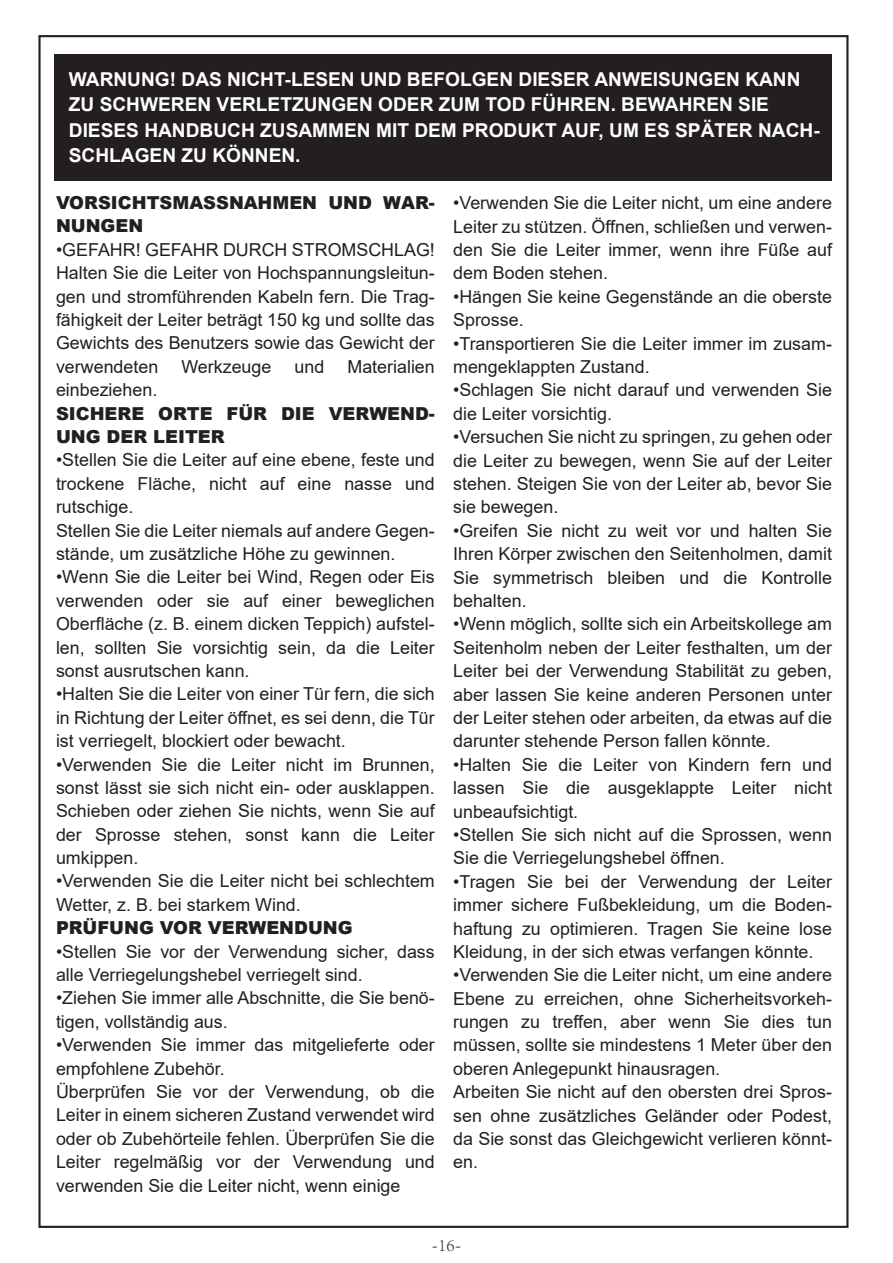
<style>
.page{position:relative;width:893px;height:1263px;background:#fff}
.page>*{position:absolute;margin:0;border:0;box-sizing:border-box;transform-origin:0 0}
.t1{font:700 19.2px/25.5px "Arial";color:#fff}
.t2{font:300 18px "Adobe Song Std";color:#231f20}
.t3{font:17.85px/23.4px "Arial";color:#231f20;text-align:justify}
.t4{font:900 17.85px/23.4px "Arial";color:#231f20}
</style>
<div class="page">
<div style="left:55px;top:54px;width:777px;height:126px;background:#231f20"></div>
<p class="t1" style="left:69px;top:66px;width:752px">WARNUNG! DAS NICHT-LESEN UND BEFOLGEN DIESER ANWEISUNGEN KANN ZU SCHWEREN VERLETZUNGEN ODER ZUM TOD FÜHREN. BEWAHREN SIE DIESES HANDBUCH ZUSAMMEN MIT DEM PRODUKT AUF, UM ES SPÄTER NACH-SCHLAGEN ZU KÖNNEN.</p>
<p class="t4" style="left:56px;top:190px;width:380px">VORSICHTSMASSNAHMEN UND WAR-<br>NUNGEN</p>
<p class="t3" style="left:56px;top:238px;width:380px">•GEFAHR! GEFAHR DURCH STROMSCHLAG!<br>Halten Sie die Leiter von Hochspannungsleitun&shy;gen und stromführenden Kabeln fern. Die Trag&shy;fähigkeit der Leiter beträgt 150 kg und sollte das Gewichts des Benutzers sowie das Gewicht der verwendeten</p>
<p class="t3" style="left:181px;top:355px;width:91px">Werkzeuge</p>
<p class="t3" style="left:295px;top:355px;width:31px">und</p>
<p class="t3" style="left:347px;top:355px;width:89px">Materialien</p>
<p class="t3" style="left:56px;top:378px;width:103px">einbeziehen.</p>
<p class="t4" style="left:56px;top:401px;width:380px">SICHERE ORTE FÜR DIE VERWEND-<br>UNG DER LEITER</p>
<p class="t3" style="left:56px;top:448px;width:380px;text-align:left">•Stellen Sie die Leiter auf eine ebene, feste und trockene Fläche, nicht auf eine nasse und rutschige.<br>Stellen Sie die Leiter niemals auf andere Gegen&shy;stände, um zusätzliche Höhe zu gewinnen.</p>
<p class="t3" style="left:56px;top:565px;width:380px">•Wenn Sie die Leiter bei Wind, Regen oder Eis verwenden oder sie auf einer beweglichen Oberfläche (z. B. einem dicken Teppich) aufstel&shy;len, sollten Sie vorsichtig sein, da die Leiter sonst ausrutschen kann.</p>
<p class="t3" style="left:56px;top:682px;width:380px">•Halten Sie die Leiter von einer Tür fern, die sich in Richtung der Leiter öffnet, es sei denn, die Tür ist verriegelt, blockiert oder bewacht.</p>
<p class="t3" style="left:56px;top:752px;width:380px">•Verwenden Sie die Leiter nicht im Brunnen, sonst lässt sie sich nicht ein- oder ausklappen.<br>Schieben oder ziehen Sie nichts, wenn Sie auf der Sprosse stehen, sonst kann die Leiter umkippen.</p>
<p class="t3" style="left:56px;top:869px;width:380px">•Verwenden Sie die Leiter nicht bei schlechtem<br>Wetter, z. B. bei starkem Wind.</p>
<p class="t4" style="left:56px;top:916px;width:298px">PRÜFUNG VOR VERWENDUNG</p>
<p class="t3" style="left:56px;top:939px;width:380px">•Stellen Sie vor der Verwendung sicher, dass alle Verriegelungshebel verriegelt sind.</p>
<p class="t3" style="left:56px;top:986px;width:380px">•Ziehen Sie immer alle Abschnitte, die Sie benö&shy;tigen, vollständig aus.</p>
<p class="t3" style="left:56px;top:1033px;width:380px;text-align:left">•Verwenden Sie immer das mitgelieferte oder empfohlene Zubehör.<br>Überprüfen Sie vor der Verwendung, ob die Leiter in einem sicheren Zustand verwendet wird oder ob Zubehörteile fehlen. Überprüfen Sie die Leiter regelmäßig vor der Verwendung und verwenden Sie die Leiter nicht, wenn einige</p>
<p class="t3" style="left:453px;top:191px;width:380px">•Verwenden Sie die Leiter nicht, um eine andere Leiter zu stützen. Öffnen, schließen und verwen&shy;den Sie die Leiter immer, wenn ihre Füße auf dem Boden stehen.</p>
<p class="t3" style="left:453px;top:285px;width:380px">•Hängen Sie keine Gegenstände an die oberste<br>Sprosse.</p>
<p class="t3" style="left:453px;top:332px;width:380px">•Transportieren Sie die Leiter immer im zusam&shy;mengeklappten Zustand.</p>
<p class="t3" style="left:453px;top:378px;width:380px">•Schlagen Sie nicht darauf und verwenden Sie die Leiter vorsichtig.</p>
<p class="t3" style="left:453px;top:425px;width:380px">•Versuchen Sie nicht zu springen, zu gehen oder die Leiter zu bewegen, wenn Sie auf der Leiter stehen. Steigen Sie von der Leiter ab, bevor Sie sie bewegen.</p>
<p class="t3" style="left:453px;top:519px;width:380px">•Greifen Sie nicht zu weit vor und halten Sie Ihren Körper zwischen den Seitenholmen, damit Sie symmetrisch bleiben und die Kontrolle behalten.</p>
<p class="t3" style="left:453px;top:612px;width:380px">•Wenn möglich, sollte sich ein Arbeitskollege am Seitenholm neben der Leiter festhalten, um der Leiter bei der Verwendung Stabilität zu geben, aber lassen Sie keine anderen Personen unter der Leiter stehen oder arbeiten, da etwas auf die darunter stehende Person fallen könnte.</p>
<p class="t3" style="left:453px;top:753px;width:380px">•Halten Sie die Leiter von Kindern fern und lassen Sie die ausgeklappte Leiter nicht unbeaufsichtigt.</p>
<p class="t3" style="left:453px;top:823px;width:380px">•Stellen Sie sich nicht auf die Sprossen, wenn<br>Sie die Verriegelungshebel öffnen.</p>
<p class="t3" style="left:453px;top:870px;width:380px">•Tragen Sie bei der Verwendung der Leiter immer sichere Fußbekleidung, um die Boden&shy;haftung zu optimieren. Tragen Sie keine lose Kleidung, in der sich etwas verfangen könnte.</p>
<p class="t3" style="left:453px;top:963px;width:380px;text-align:left">•Verwenden Sie die Leiter nicht, um eine andere Ebene zu erreichen, ohne Sicherheitsvorkeh&shy;rungen zu treffen, aber wenn Sie dies tun müssen, sollte sie mindestens 1 Meter über den oberen Anlegepunkt hinausragen.<br>Arbeiten Sie nicht auf den obersten drei Spros&shy;sen ohne zusätzliches Geländer oder Podest, da Sie sonst das Gleichgewicht verlieren könnt&shy;en.</p>
<p class="t2" style="left:431px;top:1235px;width:32px">-16-</p>
</div>
